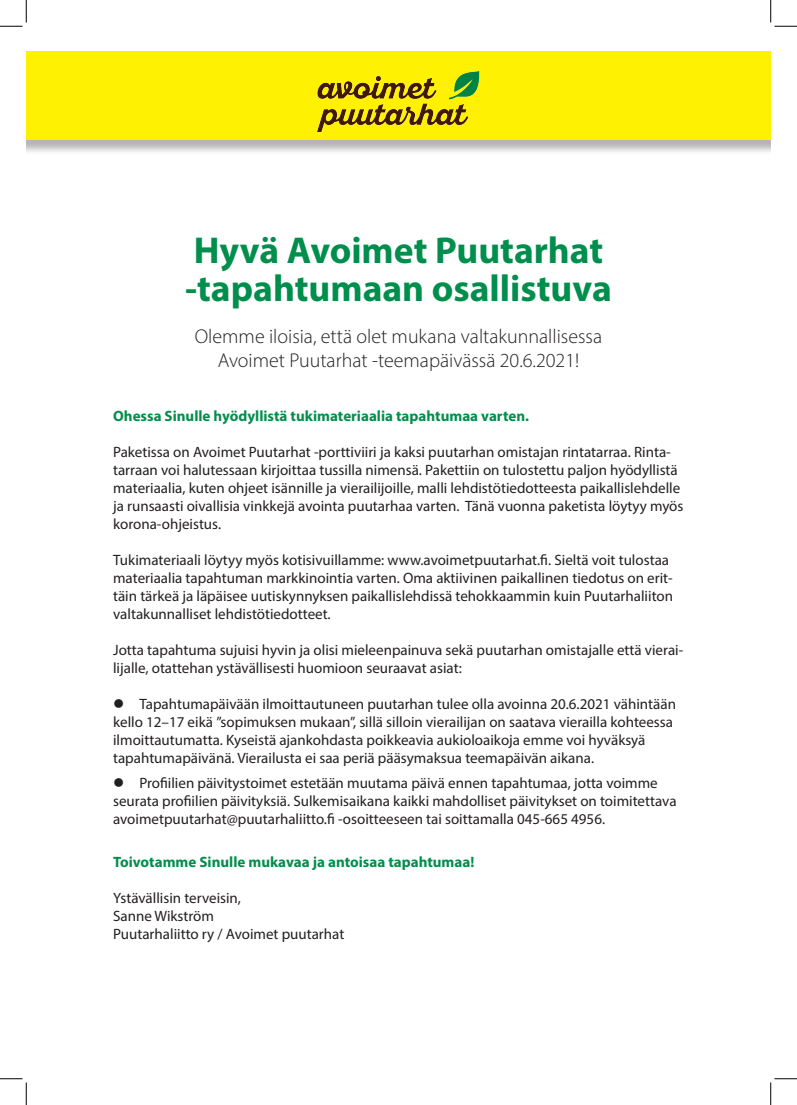
<style>
.page{position:relative;width:797px;height:1105px;background:#fff}
.page>*{position:absolute;margin:0;border:0;box-sizing:border-box;transform-origin:0 0}
.t1{font:700 37.5px/37.5px "Myriad Pro";color:#008e4c}
.t2{font:300 20px/24px "Myriad Pro";color:#231f20;text-align:center}
.t3{font:15px/18px "Myriad Pro";color:#231f20}
.t4{font:700 15px "Myriad Pro";color:#008e4c}
</style>
<div class="page">
<div style="left:26px;top:53px;width:744px;height:102px;background:#231f20;opacity:.33"></div>
<div style="left:26px;top:51px;width:744px;height:89px;background:#fff101"></div>
<img style="left:317px;top:71px;width:162px;height:61px">
<svg style="left:0;top:0;width:27px;height:27px"></svg>
<svg style="left:0;top:1078px;width:27px;height:27px"></svg>
<svg style="left:770px;top:0;width:27px;height:27px"></svg>
<svg style="left:770px;top:1078px;width:27px;height:27px"></svg>
<h1 class="t1" style="left:185px;top:231px;width:428px">Hyvä Avoimet Puutarhat -tapahtumaan osallistuva</h1>
<h2 class="t2" style="left:195px;top:324px;width:409px">Olemme iloisia, että olet mukana valtakunnallisessa<br>Avoimet Puutarhat -teemapäivässä 20.6.2021!</h2>
<p class="t4" style="left:113px;top:406px;width:417px">Ohessa Sinulle hyödyllistä tukimateriaalia tapahtumaa varten.</p>
<p class="t3" style="left:113px;top:443px;width:572px">Paketissa on Avoimet Puutarhat -porttiviiri ja kaksi puutarhan omistajan rintatarraa. Rinta&shy;tarraan voi halutessaan kirjoittaa tussilla nimensä. Pakettiin on tulostettu paljon hyödyllistä materiaalia, kuten ohjeet isännille ja vierailijoille, malli lehdistötiedotteesta paikallislehdelle ja runsaasti oivallisia vinkkejä avointa puutarhaa varten. Tänä vuonna paketista löytyy myös korona-ohjeistus.</p>
<p class="t3" style="left:113px;top:551px;width:561px">Tukimateriaali löytyy myös kotisivuillamme: www.avoimetpuutarhat.fi. Sieltä voit tulostaa materiaalia tapahtuman markkinointia varten. Oma aktiivinen paikallinen tiedotus on erit&shy;täin tärkeä ja läpäisee uutiskynnyksen paikallislehdissä tehokkaammin kuin Puutarhaliiton valtakunnalliset lehdistötiedotteet.</p>
<p class="t3" style="left:113px;top:641px;width:571px">Jotta tapahtuma sujuisi hyvin ja olisi mieleenpainuva sekä puutarhan omistajalle että vierai&shy;lijalle, otattehan ystävällisesti huomioon seuraavat asiat:</p>
<p class="t3" style="left:113px;top:695px;width:564px;text-indent:26px">Tapahtumapäivään ilmoittautuneen puutarhan tulee olla avoinna 20.6.2021 vähintään kello 12–17 eikä ”sopimuksen mukaan”, sillä silloin vierailijan on saatava vierailla kohteessa ilmoittautumatta. Kyseistä ajankohdasta poikkeavia aukioloaikoja emme voi hyväksyä tapahtumapäivänä. Vierailusta ei saa periä pääsymaksua teemapäivän aikana.</p>
<p class="t3" style="left:113px;top:774px;width:565px;text-indent:26px">Profiilien päivitystoimet estetään muutama päivä ennen tapahtumaa, jotta voimme seurata profiilien päivityksiä. Sulkemisaikana kaikki mahdolliset päivitykset on toimitettava avoimetpuutarhat@puutarhaliitto.fi -osoitteeseen tai soittamalla 045-665 4956.</p>
<p class="t4" style="left:113px;top:852px;width:363px">Toivotamme Sinulle mukavaa ja antoisaa tapahtumaa!</p>
<p class="t3" style="left:113px;top:889px;width:233px">Ystävällisin terveisin,<br>Sanne Wikström<br>Puutarhaliitto ry / Avoimet puutarhat</p>
</div>
